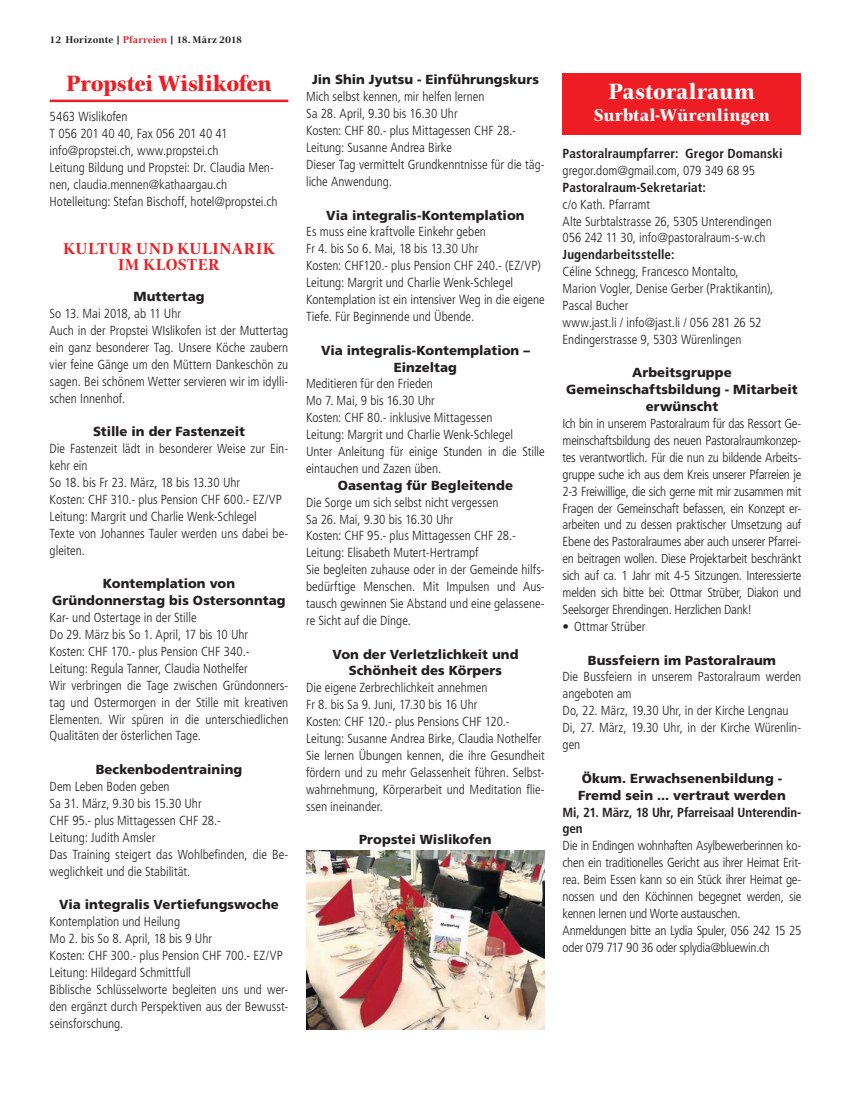
<style>
.page{position:relative;width:851px;height:1099px;background:#fff}
.page>*{position:absolute;margin:0;border:0;box-sizing:border-box;transform-origin:0 0}
.t1{font:800 22.5px "Civita";letter-spacing:-.01em;color:#ee1d23}
.t2{font:800 22.5px "Civita";letter-spacing:-.005em;color:#fff}
.t3{font:800 17.5px "Civita";letter-spacing:.005em;color:#fff}
.t4{font:700 16.12px/16.2px "Civita";letter-spacing:.025em;color:#ee1d23;text-align:center}
.t5{font:300 condensed 13.12px/16.9px "Frutiger LT Std";color:#231f20}
.t6{font:900 13.12px/16.9px "Frutiger LT Std";letter-spacing:.005em;color:#231f20;text-align:center}
.t7{font:300 condensed 13.12px/16.9px "Frutiger LT Std";letter-spacing:-.02em;color:#231f20}
.t8{font:700 condensed 13.12px "Frutiger LT Std";letter-spacing:.005em;color:#231f20}
.t9{font:700 condensed 13.12px/16.9px "Frutiger LT Std";letter-spacing:-.015em;color:#231f20}
.t10{font:700 10px "Civita";letter-spacing:.005em;color:#231f20}
.s1{color:#ee1d23}
</style>
<div class="page">
<hr style="left:50px;top:100px;width:238px;height:2px;background:#ee1d23">
<img style="left:306px;top:850px;width:238px;height:179px">
<div style="left:562px;top:74px;width:239px;height:61px;background:#ee1d23"></div>
<p class="t10" style="left:50px;top:33px;width:194px">12 Horizonte | <span class="s1">Pfarreien</span> | 18. März 2018</p>
<h1 class="t1" style="left:66px;top:68px;width:207px">Propstei Wislikofen</h1>
<p class="t5" style="left:50px;top:109px;width:229px">5463 Wislikofen<br>T 056 201 40 40, Fax 056 201 40 41 info@propstei.ch, www.propstei.ch<br>Leitung Bildung und Propstei: Dr. Claudia Men&shy;nen, claudia.mennen@kathaargau.ch Hotelleitung: Stefan Bischoff, hotel@propstei.ch</p>
<p class="t4" style="left:63px;top:240px;width:213px">KULTUR UND KULINARIK<br>IM KLOSTER</p>
<p class="t6" style="left:133px;top:288px;width:73px">Muttertag</p>
<p class="t5" style="left:50px;top:305px;width:240px">So 13. Mai 2018, ab 11 Uhr<br>Auch in der Propstei WIslikofen ist der Muttertag ein ganz besonderer Tag. Unsere Köche zaubern vier feine Gänge um den Müttern Dankeschön zu sagen. Bei schönem Wetter servieren wir im idylli&shy;schen Innenhof.</p>
<p class="t6" style="left:93px;top:423px;width:153px">Stille in der Fastenzeit</p>
<p class="t5" style="left:50px;top:440px;width:240px">Die Fastenzeit lädt in besonderer Weise zur Ein&shy;kehr ein<br>So 18. bis Fr 23. März, 18 bis 13.30 Uhr<br>Kosten: CHF 310.- plus Pension CHF 600.- EZ/VP Leitung: Margrit und Charlie Wenk-Schlegel<br>Texte von Johannes Tauler werden uns dabei be&shy;gleiten.</p>
<p class="t6" style="left:52px;top:575px;width:235px">Kontemplation von<br>Gründonnerstag bis Ostersonntag</p>
<p class="t5" style="left:50px;top:609px;width:240px">Kar- und Ostertage in der Stille<br>Do 29. März bis So 1. April, 17 bis 10 Uhr<br>Kosten: CHF 170.- plus Pension CHF 340.- Leitung: Regula Tanner, Claudia Nothelfer<br>Wir verbringen die Tage zwischen Gründonners&shy;tag und Ostermorgen in der Stille mit kreativen Elementen. Wir spüren in die unterschiedlichen Qualitäten der österlichen Tage.</p>
<p class="t6" style="left:96px;top:761px;width:148px">Beckenbodentraining</p>
<p class="t5" style="left:50px;top:778px;width:240px">Dem Leben Boden geben<br>Sa 31. März, 9.30 bis 15.30 Uhr<br>CHF 95.- plus Mittagessen CHF 28.-<br>Leitung: Judith Amsler<br>Das Training steigert das Wohlbefinden, die Be&shy;weglichkeit und die Stabilität.</p>
<p class="t6" style="left:59px;top:896px;width:221px">Via integralis Vertiefungswoche</p>
<p class="t5" style="left:50px;top:913px;width:240px">Kontemplation und Heilung<br>Mo 2. bis So 8. April, 18 bis 9 Uhr<br>Kosten: CHF 300.- plus Pension CHF 700.- EZ/VP Leitung: Hildegard Schmittfull<br>Biblische Schlüsselworte begleiten uns und wer&shy;den ergänzt durch Perspektiven aus der Bewusst&shy;seinsforschung.</p>
<p class="t6" style="left:312px;top:71px;width:228px">Jin Shin Jyutsu - Einführungskurs</p>
<p class="t5" style="left:306px;top:88px;width:240px">Mich selbst kennen, mir helfen lernen<br>Sa 28. April, 9.30 bis 16.30 Uhr<br>Kosten: CHF 80.- plus Mittagessen CHF 28.- Leitung: Susanne Andrea Birke<br>Dieser Tag vermittelt Grundkenntnisse für die täg&shy;liche Anwendung.</p>
<p class="t6" style="left:326px;top:206px;width:200px">Via integralis-Kontemplation</p>
<p class="t5" style="left:306px;top:224px;width:240px">Es muss eine kraftvolle Einkehr geben<br>Fr 4. bis So 6. Mai, 18 bis 13.30 Uhr<br>Kosten: CHF120.- plus Pension CHF 240.- (EZ/VP)<br>Leitung: Margrit und Charlie Wenk-Schlegel Kontemplation ist ein intensiver Weg in die eigene Tiefe. Für Beginnende und Übende.</p>
<p class="t6" style="left:321px;top:341px;width:210px">Via integralis-Kontemplation –<br>Einzeltag</p>
<p class="t5" style="left:306px;top:375px;width:240px">Meditieren für den Frieden<br>Mo 7. Mai, 9 bis 16.30 Uhr<br>Kosten: CHF 80.- inklusive Mittagessen<br>Leitung: Margrit und Charlie Wenk-Schlegel<br>Unter Anleitung für einige Stunden in die Stille eintauchen und Zazen üben.</p>
<p class="t6" style="left:338px;top:476px;width:177px">Oasentag für Begleitende</p>
<p class="t5" style="left:306px;top:494px;width:240px">Die Sorge um sich selbst nicht vergessen<br>Sa 26. Mai, 9.30 bis 16.30 Uhr<br>Kosten: CHF 95.- plus Mittagessen CHF 28.- Leitung: Elisabeth Mutert-Hertrampf<br>Sie begleiten zuhause oder in der Gemeinde hilfs&shy;bedürftige Menschen. Mit Impulsen und Aus&shy;tausch gewinnen Sie Abstand und eine gelassene&shy;re Sicht auf die Dinge.</p>
<p class="t6" style="left:332px;top:645px;width:187px">Von der Verletzlichkeit und<br>Schönheit des Körpers</p>
<p class="t5" style="left:306px;top:679px;width:240px">Die eigene Zerbrechlichkeit annehmen<br>Fr 8. bis Sa 9. Juni, 17.30 bis 16 Uhr<br>Kosten: CHF 120.- plus Pensions CHF 120.- Leitung: Susanne Andrea Birke, Claudia Nothelfer Sie lernen Übungen kennen, die ihre Gesundheit fördern und zu mehr Gelassenheit führen. Selbst&shy;wahrnehmung, Körperarbeit und Meditation flie&shy;ssen ineinander.</p>
<p class="t6" style="left:359px;top:831px;width:134px">Propstei Wislikofen</p>
<h1 class="t2" style="left:608px;top:76px;width:148px">Pastoralraum</h1>
<h2 class="t3" style="left:593px;top:103px;width:178px">Surbtal-Würenlingen</h2>
<p class="t8" style="left:562px;top:146px;width:221px">Pastoralraumpfarrer: Gregor Domanski</p>
<p class="t5" style="left:562px;top:162px;width:194px">gregor.dom@gmail.com, 079 349 68 95</p>
<p class="t8" style="left:562px;top:179px;width:145px">Pastoralraum-Sekretariat:</p>
<p class="t5" style="left:562px;top:196px;width:211px">c/o Kath. Pfarramt<br>Alte Surbtalstrasse 26, 5305 Unterendingen<br>056 242 11 30, info@pastoralraum-s-w.ch</p>
<p class="t8" style="left:562px;top:247px;width:113px">Jugendarbeitsstelle:</p>
<p class="t5" style="left:562px;top:263px;width:212px">Céline Schnegg, Francesco Montalto, Marion Vogler, Denise Gerber (Praktikantin), Pascal Bucher<br>www.jast.li / info@jast.li / 056 281 26 52<br>Endingerstrasse 9, 5303 Würenlingen</p>
<p class="t6" style="left:566px;top:364px;width:233px">Arbeitsgruppe<br>Gemeinschaftsbildung - Mitarbeit erwünscht</p>
<p class="t5" style="left:562px;top:415px;width:240px;text-align:justify">Ich bin in unserem Pastoralraum für das Ressort Ge&shy;meinschaftsbildung des neuen Pastoralraumkonzep&shy;tes verantwortlich. Für die nun zu bildende Arbeits&shy;gruppe suche ich aus dem Kreis unserer Pfarreien je 2-3 Freiwillige, die sich gerne mit mir zusammen mit Fragen der Gemeinschaft befassen, ein Konzept er&shy;arbeiten und zu dessen praktischer Umsetzung auf Ebene des Pastoralraumes aber auch unserer Pfarrei&shy;en beitragen wollen. Diese Projektarbeit beschränkt sich auf ca. 1 Jahr mit 4-5 Sitzungen. Interessierte melden sich bitte bei: Ottmar Strüber, Diakon und Seelsorger Ehrendingen. Herzlichen Dank!</p>
<p class="t5" style="left:562px;top:618px;width:84px">• Ottmar Strüber</p>
<p class="t6" style="left:587px;top:651px;width:190px">Bussfeiern im Pastoralraum</p>
<p class="t5" style="left:562px;top:668px;width:240px">Die Bussfeiern in unserem Pastoralraum werden angeboten am<br>Do, 22. März, 19.30 Uhr, in der Kirche Lengnau<br>Di, 27. März, 19.30 Uhr, in der Kirche Würenlin&shy;gen</p>
<p class="t6" style="left:578px;top:769px;width:209px;text-align:left">Ökum. Erwachsenenbildung -<br>Fremd sein ... vertraut werden</p>
<p class="t9" style="left:562px;top:803px;width:240px">Mi, 21. März, 18 Uhr, Pfarreisaal Unterendin&shy;gen</p>
<p class="t7" style="left:562px;top:837px;width:240px">Die in Endingen wohnhaften Asylbewerberinnen ko&shy;chen ein traditionelles Gericht aus ihrer Heimat Erit&shy;rea. Beim Essen kann so ein Stück ihrer Heimat ge&shy;nossen und den Köchinnen begegnet werden, sie kennen lernen und Worte austauschen.<br>Anmeldungen bitte an Lydia Spuler, 056 242 15 25 oder 079 717 90 36 oder splydia@bluewin.ch</p>
</div>
